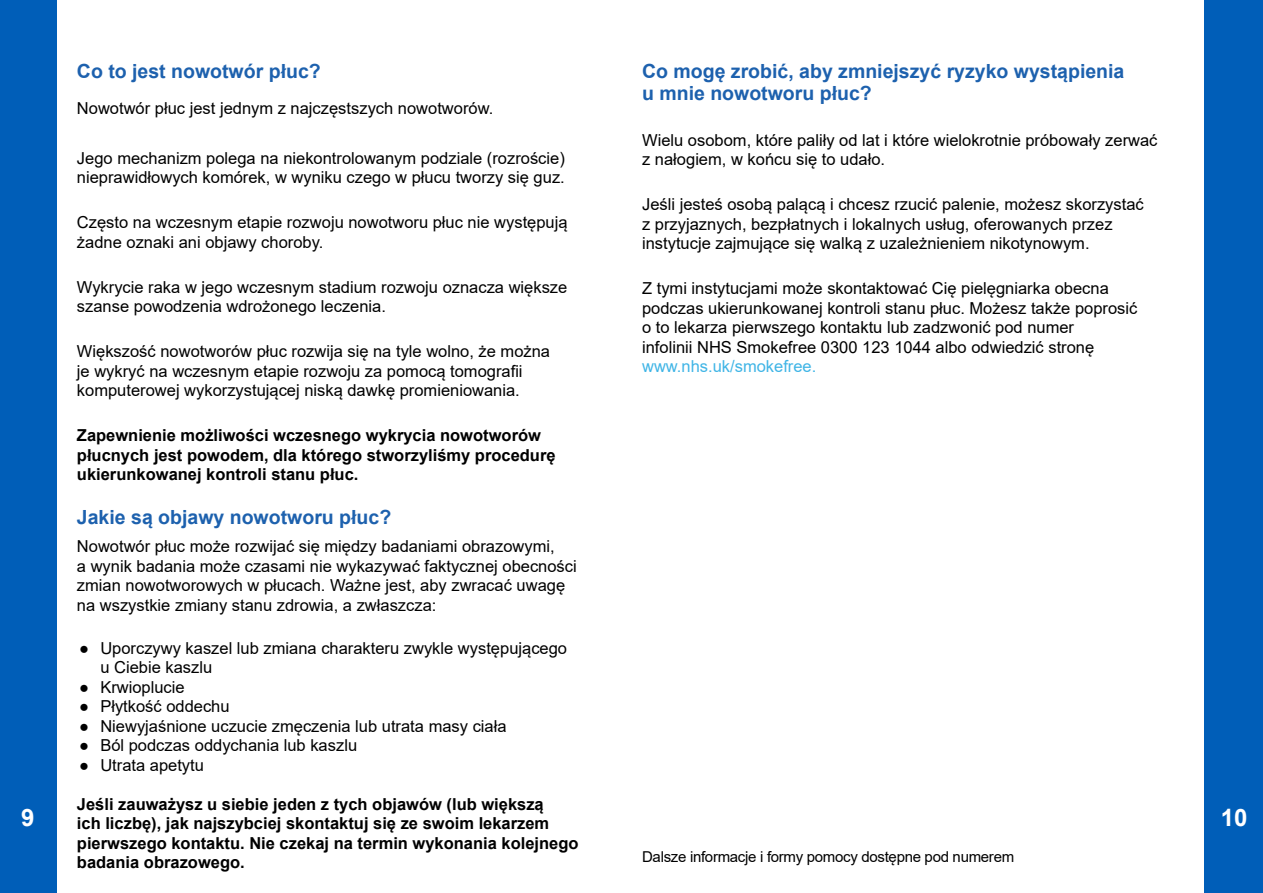
<style>
.page{position:relative;width:1263px;height:893px;background:#fff}
.page>*{position:absolute;margin:0;border:0;box-sizing:border-box;transform-origin:0 0}
.t1{font:700 24px "Arial";color:#fff}
.t2{font:700 19.5px/22.5px "Arial";color:#1d61ae}
.t3{font:16.5px/19.5px "Arial";color:#000}
.t4{font:700 16.5px/19.5px "Arial";color:#000}
.t5{font:16.5px "Arial";color:#40b5e6}
.t6{font:15px "Arial";letter-spacing:-.02em;color:#000}
</style>
<div class="page">
<div style="left:0;top:0;width:57px;height:893px;background:#005eb8"></div>
<div style="left:1204px;top:0;width:59px;height:893px;background:#005eb8"></div>
<p class="t2" style="left:77px;top:60px;width:245px">Co to jest nowotwór płuc?</p>
<p class="t3" style="left:77px;top:99px;width:418px">Nowotwór płuc jest jednym z najczęstszych nowotworów.</p>
<p class="t3" style="left:77px;top:148px;width:489px">Jego mechanizm polega na niekontrolowanym podziale (rozroście) nieprawidłowych komórek, w wyniku czego w płucu tworzy się guz.</p>
<p class="t3" style="left:77px;top:213px;width:492px">Często na wczesnym etapie rozwoju nowotworu płuc nie występują żadne oznaki ani objawy choroby.</p>
<p class="t3" style="left:77px;top:277px;width:492px">Wykrycie raka w jego wczesnym stadium rozwoju oznacza większe szanse powodzenia wdrożonego leczenia.</p>
<p class="t3" style="left:77px;top:342px;width:475px">Większość nowotworów płuc rozwija się na tyle wolno, że można je wykryć na wczesnym etapie rozwoju za pomocą tomografii komputerowej wykorzystującej niską dawkę promieniowania.</p>
<p class="t4" style="left:77px;top:426px;width:480px">Zapewnienie możliwości wczesnego wykrycia nowotworów płucnych jest powodem, dla którego stworzyliśmy procedurę ukierunkowanej kontroli stanu płuc.</p>
<p class="t2" style="left:77px;top:506px;width:316px">Jakie są objawy nowotworu płuc?</p>
<p class="t3" style="left:77px;top:536px;width:501px">Nowotwór płuc może rozwijać się między badaniami obrazowymi,<br>a wynik badania może czasami nie wykazywać faktycznej obecności zmian nowotworowych w płucach. Ważne jest, aby zwracać uwagę na wszystkie zmiany stanu zdrowia, a zwłaszcza:</p>
<p class="t3" style="left:100px;top:638px;width:468px;text-indent:-21px">● Uporczywy kaszel lub zmiana charakteru zwykle występującego u Ciebie kaszlu</p>
<p class="t3" style="left:79px;top:677px;width:107px">● Krwioplucie</p>
<p class="t3" style="left:79px;top:697px;width:152px">● Płytkość oddechu</p>
<p class="t3" style="left:79px;top:716px;width:429px">● Niewyjaśnione uczucie zmęczenia lub utrata masy ciała</p>
<p class="t3" style="left:79px;top:736px;width:280px">● Ból podczas oddychania lub kaszlu</p>
<p class="t3" style="left:79px;top:755px;width:126px">● Utrata apetytu</p>
<p class="t4" style="left:77px;top:794px;width:503px">Jeśli zauważysz u siebie jeden z tych objawów (lub większą<br>ich liczbę), jak najszybciej skontaktuj się ze swoim lekarzem pierwszego kontaktu. Nie czekaj na termin wykonania kolejnego badania obrazowego.</p>
<p class="t2" style="left:642px;top:60px;width:484px">Co mogę zrobić, aby zmniejszyć ryzyko wystąpienia u mnie nowotworu płuc?</p>
<p class="t3" style="left:642px;top:130px;width:517px">Wielu osobom, które paliły od lat i które wielokrotnie próbowały zerwać z nałogiem, w końcu się to udało.</p>
<p class="t3" style="left:642px;top:194px;width:503px">Jeśli jesteś osobą palącą i chcesz rzucić palenie, możesz skorzystać z przyjaznych, bezpłatnych i lokalnych usług, oferowanych przez instytucje zajmujące się walką z uzależnieniem nikotynowym.</p>
<p class="t3" style="left:642px;top:278px;width:497px">Z tymi instytucjami może skontaktować Cię pielęgniarka obecna podczas ukierunkowanej kontroli stanu płuc. Możesz także poprosić o to lekarza pierwszego kontaktu lub zadzwonić pod numer<br>infolinii NHS Smokefree 0300 123 1044 albo odwiedzić stronę</p>
<p class="t5" style="left:642px;top:355px;width:176px">www.nhs.uk/smokefree.</p>
<h1 class="t1" style="left:21px;top:801px;width:15px">9</h1>
<h1 class="t1" style="left:1221px;top:801px;width:28px">10</h1>
<p class="t6" style="left:642px;top:846px;width:374px">Dalsze informacje i formy pomocy dostępne pod numerem</p>
</div>
